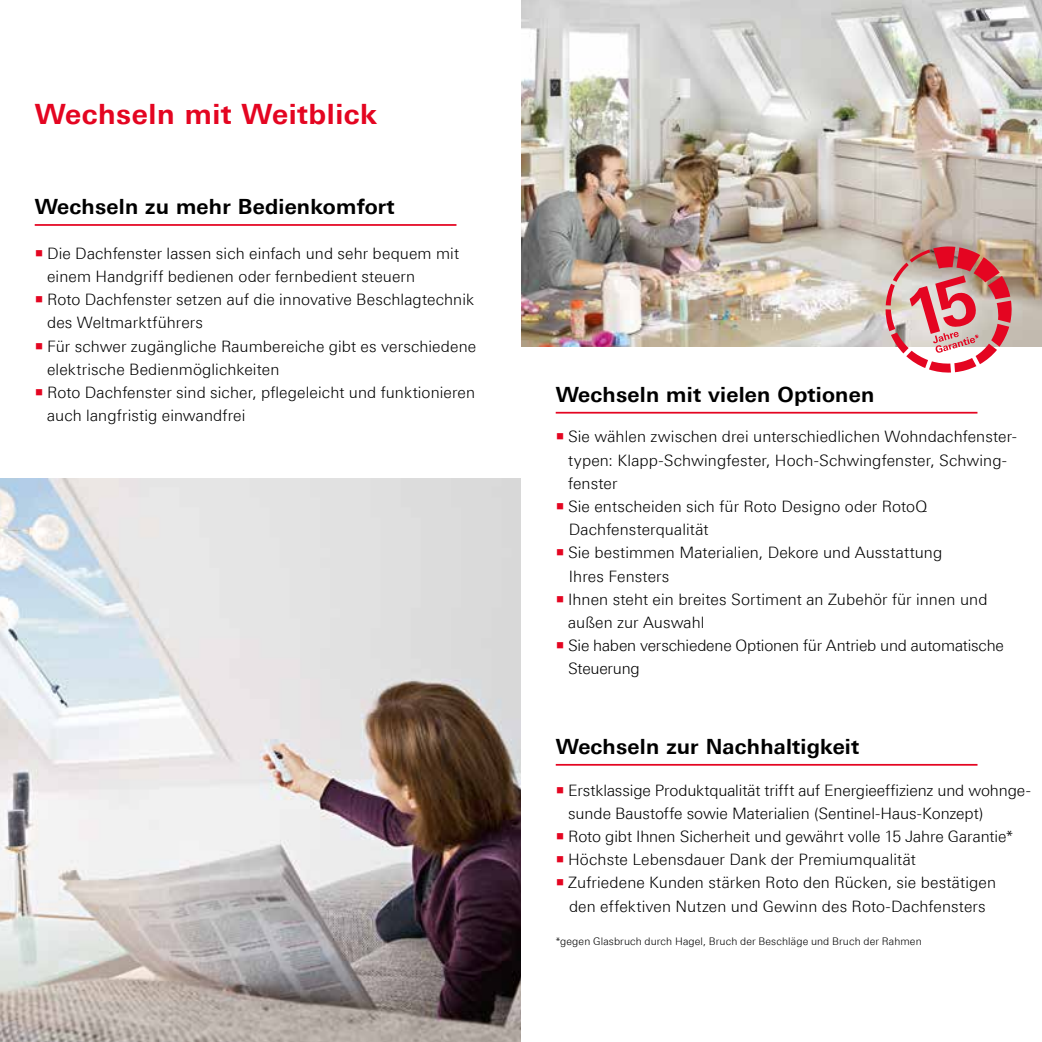
<style>
.page{position:relative;width:1042px;height:1042px;background:#fff}
.page>*{position:absolute;margin:0;border:0;box-sizing:border-box;transform-origin:0 0}
.t1{font:700 28px "LT Univers Basic";letter-spacing:.02em;color:#e40521}
.t2{font:700 21px "LT Univers Basic";letter-spacing:.01em;color:#000}
.t3{font:300 15.75px/23.1px "LT Univers Basic";letter-spacing:.005em;color:#000}
.t4{font:300 15.75px/23.1px "LT Univers Basic";letter-spacing:-.015em;color:#000}
.t5{font:300 10.5px "LT Univers Basic";letter-spacing:.015em;color:#000}
.s1{color:#e40521}
</style>
<div class="page">
<img style="left:0;top:479px;width:521px;height:563px">
<hr style="left:35px;top:224px;width:421px;height:2px;background:#e40521">
<hr style="left:556px;top:412px;width:421px;height:1px;background:#e40521">
<hr style="left:556px;top:764px;width:421px;height:1px;background:#e40521">
<img style="left:521px;top:0;width:521px;height:347px">
<svg style="left:885px;top:246px;width:127px;height:127px"></svg>
<h1 class="t1" style="left:35px;top:98px;width:344px">Wechseln mit Weitblick</h1>
<h2 class="t2" style="left:35px;top:194px;width:361px">Wechseln zu mehr Bedienkomfort</h2>
<p class="t3" style="left:47px;top:241px;width:413px;text-indent:-12px"><span class="s1">○</span> Die Dachfenster lassen sich einfach und sehr bequem mit einem Handgriff bedienen oder fernbedient steuern</p>
<p class="t3" style="left:47px;top:288px;width:428px;text-indent:-12px"><span class="s1">○</span> Roto Dachfenster setzen auf die innovative Beschlagtechnik des Weltmarktführers</p>
<p class="t3" style="left:47px;top:334px;width:431px;text-indent:-12px"><span class="s1">○</span> Für schwer zugängliche Raumbereiche gibt es verschiedene elektrische Bedienmöglichkeiten</p>
<p class="t3" style="left:47px;top:381px;width:429px;text-indent:-12px"><span class="s1">○</span> Roto Dachfenster sind sicher, pflegeleicht und funktionieren auch langfristig einwandfrei</p>
<h2 class="t2" style="left:556px;top:382px;width:320px">Wechseln mit vielen Optionen</h2>
<p class="t3" style="left:568px;top:425px;width:450px;text-indent:-12px"><span class="s1">○</span> Sie wählen zwischen drei unterschiedlichen Wohndachfenster&shy;typen: Klapp-Schwingfester, Hoch-Schwingfenster, Schwing&shy;fenster</p>
<p class="t3" style="left:569px;top:495px;width:360px;text-indent:-13px"><span class="s1">○</span> Sie entscheiden sich für Roto Designo oder RotoQ<br>Dachfensterqualität</p>
<p class="t3" style="left:569px;top:541px;width:375px;text-indent:-13px"><span class="s1">○</span> Sie bestimmen Materialien, Dekore und Ausstattung<br>Ihres Fensters</p>
<p class="t3" style="left:568px;top:587px;width:421px;text-indent:-12px"><span class="s1">○</span> Ihnen steht ein breites Sortiment an Zubehör für innen und außen zur Auswahl</p>
<p class="t4" style="left:568px;top:634px;width:437px;text-indent:-12px"><span class="s1">○</span> Sie haben verschiedene Optionen für Antrieb und automatische<br>Steuerung</p>
<h2 class="t2" style="left:556px;top:734px;width:305px">Wechseln zur Nachhaltigkeit</h2>
<p class="t3" style="left:568px;top:778px;width:464px;text-indent:-12px"><span class="s1">○</span> Erstklassige Produktqualität trifft auf Energieeffizienz und wohnge&shy;sunde Baustoffe sowie Materialien (Sentinel-Haus-Konzept)</p>
<p class="t3" style="left:556px;top:824px;width:459px"><span class="s1">○</span> Roto gibt Ihnen Sicherheit und gewährt volle 15 Jahre Garantie*</p>
<p class="t3" style="left:556px;top:848px;width:362px"><span class="s1">○</span> Höchste Lebensdauer Dank der Premiumqualität</p>
<p class="t3" style="left:556px;top:871px;width:442px;text-align:center"><span class="s1">○</span> Zufriedene Kunden stärken Roto den Rücken, sie bestätigen den effektiven Nutzen und Gewinn des Roto-Dachfensters</p>
<p class="t5" style="left:556px;top:935px;width:367px">*gegen Glasbruch durch Hagel, Bruch der Beschläge und Bruch der Rahmen</p>
</div>
